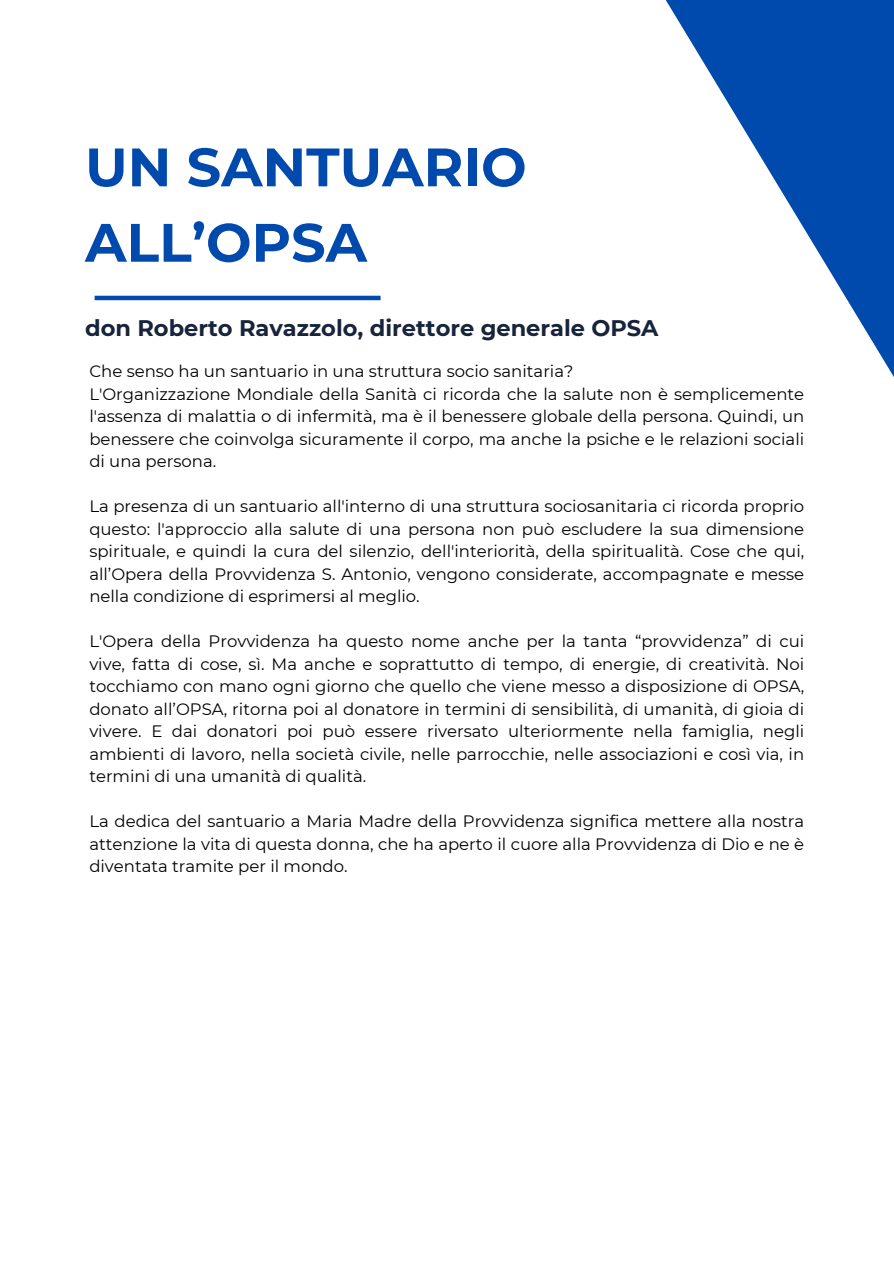
<style>
.page{position:relative;width:894px;height:1264px;background:#fff}
.page>*{position:absolute;margin:0;border:0;box-sizing:border-box;transform-origin:0 0}
.t1{font:700 54px/75.3px "Montserrat";color:#004aad}
.t2{font:700 22.5px "Montserrat";color:#18243b}
.t3{font:16.5px/22.5px "Montserrat";color:#000;text-align:justify}
</style>
<div class="page">
<hr style="left:95px;top:296px;width:285px;height:4px;background:#004aad">
<svg style="left:665px;top:0;width:228px;height:376px"></svg>
<h1 class="t1" style="left:85px;top:129px;width:443px">UN SANTUARIO<br>ALL’OPSA</h1>
<h2 class="t2" style="left:85px;top:314px;width:574px">don Roberto Ravazzolo, direttore generale OPSA</h2>
<p class="t3" style="left:89px;top:360px;width:716px;text-align:left">Che senso ha un santuario in una struttura socio sanitaria?<br>L'Organizzazione Mondiale della Sanità ci ricorda che la salute non è semplicemente l'assenza di malattia o di infermità, ma è il benessere globale della persona. Quindi, un benessere che coinvolga sicuramente il corpo, ma anche la psiche e le relazioni sociali di una persona.</p>
<p class="t3" style="left:89px;top:495px;width:716px">La presenza di un santuario all'interno di una struttura sociosanitaria ci ricorda proprio questo: l'approccio alla salute di una persona non può escludere la sua dimensione spirituale, e quindi la cura del silenzio, dell'interiorità, della spiritualità. Cose che qui, all’Opera della Provvidenza S. Antonio, vengono considerate, accompagnate e messe nella condizione di esprimersi al meglio.</p>
<p class="t3" style="left:89px;top:630px;width:716px">L'Opera della Provvidenza ha questo nome anche per la tanta “provvidenza” di cui vive, fatta di cose, sì. Ma anche e soprattutto di tempo, di energie, di creatività. Noi tocchiamo con mano ogni giorno che quello che viene messo a disposizione di OPSA, donato all’OPSA, ritorna poi al donatore in termini di sensibilità, di umanità, di gioia di vivere. E dai donatori poi può essere riversato ulteriormente nella famiglia, negli ambienti di lavoro, nella società civile, nelle parrocchie, nelle associazioni e così via, in termini di una umanità di qualità.</p>
<p class="t3" style="left:89px;top:810px;width:716px">La dedica del santuario a Maria Madre della Provvidenza significa mettere alla nostra attenzione la vita di questa donna, che ha aperto il cuore alla Provvidenza di Dio e ne è diventata tramite per il mondo.</p>
</div>
